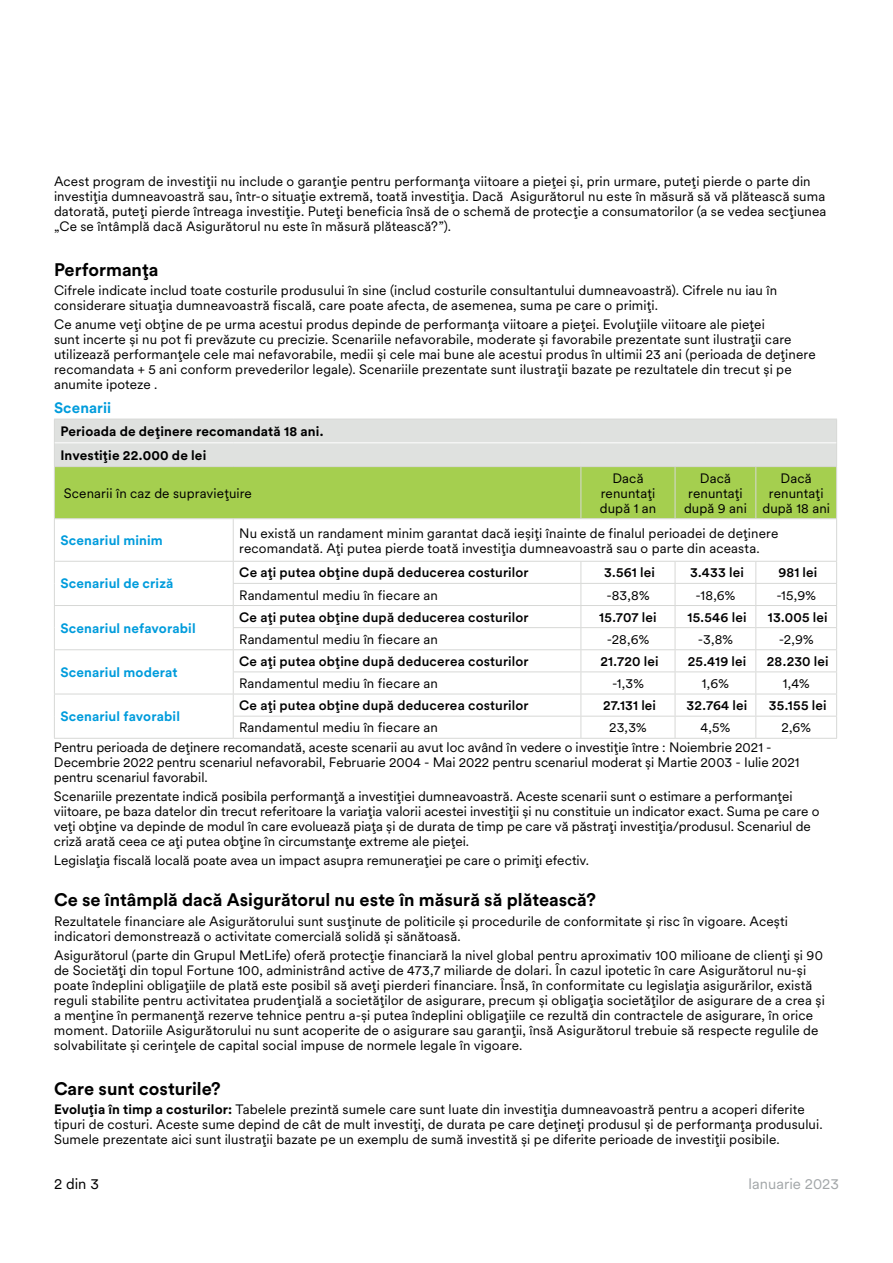
<style>
.page{position:relative;width:893px;height:1263px;background:#fff}
.page>*{position:absolute;margin:0;border:0;box-sizing:border-box;transform-origin:0 0}
.t1{font:700 18px "Met Life Circular";color:#000}
.t2{font:15px "Met Life Circular";color:#a3a7a9}
.t3{font:700 15px "Met Life Circular";letter-spacing:.005em;color:#009cdc}
.t4{font:15px "Met Life Circular";color:#000}
.t5{font:13.5px/15px "Met Life Circular";letter-spacing:.005em;color:#000}
.t6{font:500 13.5px "Met Life Circular";letter-spacing:.01em;color:#000}
.t7{font:700 13.5px "Met Life Circular";letter-spacing:.01em;color:#009cdc}
.t8{font:700 13.5px/23.7px "Met Life Circular";letter-spacing:.01em;color:#000}
.s1{font-weight:700}
</style>
<div class="page">
<svg style="left:54px;top:419px;width:783px;height:319px"></svg>
<hr style="left:54px;top:738px;width:179px;height:1px;background:#d7d8d6">
<hr style="left:233px;top:738px;width:348px;height:1px;background:#d7d8d6">
<hr style="left:581px;top:738px;width:94px;height:1px;background:#d7d8d6">
<hr style="left:675px;top:738px;width:81px;height:1px;background:#d7d8d6">
<hr style="left:756px;top:738px;width:81px;height:1px;background:#d7d8d6">
<hr style="left:55px;top:442px;width:178px;height:1px;background:#fff">
<hr style="left:233px;top:442px;width:348px;height:1px;background:#fff">
<hr style="left:581px;top:442px;width:94px;height:1px;background:#fff">
<hr style="left:675px;top:442px;width:81px;height:1px;background:#fff">
<hr style="left:756px;top:442px;width:80px;height:1px;background:#fff">
<p class="t5" style="left:54px;top:173px;width:774px">Acest program de investiții nu include o garanție pentru performanța viitoare a pieței și, prin urmare, puteți pierde o parte din investiția dumneavoastră sau, într-o situație extremă, toată investiția. Dacă Asigurătorul nu este în măsură să vă plătească suma datorată, puteți pierde întreaga investiție. Puteți beneficia însă de o schemă de protecție a consumatorilor (a se vedea secțiunea „Ce se întâmplă dacă Asigurătorul nu este în măsură plătească?”).</p>
<h1 class="t1" style="left:54px;top:257px;width:106px">Performanța</h1>
<p class="t5" style="left:54px;top:282px;width:725px">Cifrele indicate includ toate costurile produsului în sine (includ costurile consultantului dumneavoastră). Cifrele nu iau în considerare situația dumneavoastră fiscală, care poate afecta, de asemenea, suma pe care o primiți.</p>
<p class="t5" style="left:54px;top:316px;width:763px">Ce anume veți obține de pe urma acestui produs depinde de performanța viitoare a pieței. Evoluțiile viitoare ale pieței<br>sunt incerte și nu pot fi prevăzute cu precizie. Scenariile nefavorabile, moderate și favorabile prezentate sunt ilustrații care utilizează performanțele cele mai nefavorabile, medii și cele mai bune ale acestui produs în ultimii 23 ani (perioada de deținere recomandata + 5 ani conform prevederilor legale). Scenariile prezentate sunt ilustraţii bazate pe rezultatele din trecut și pe anumite ipoteze .</p>
<p class="t3" style="left:54px;top:397px;width:59px">Scenarii</p>
<p class="t8" style="left:60px;top:419px;width:264px">Perioada de deținere recomandată 18 ani.<br>Investiție 22.000 de lei</p>
<p class="t5" style="left:64px;top:485px;width:190px">Scenarii în caz de supraviețuire</p>
<p class="t5" style="left:600px;top:470px;width:58px;text-align:center">Dacă renuntați după 1 an</p>
<p class="t5" style="left:684px;top:470px;width:64px;text-align:center">Dacă renuntați după 9 ani</p>
<p class="t5" style="left:762px;top:470px;width:69px;text-align:center">Dacă renuntați după 18 ani</p>
<p class="t7" style="left:60px;top:531px;width:104px">Scenariul minim</p>
<p class="t5" style="left:239px;top:525px;width:541px">Nu există un randament minim garantat dacă ieșiți înainte de finalul perioadei de deținere recomandată. Ați putea pierde toată investiția dumneavoastră sau o parte din aceasta.</p>
<p class="t7" style="left:60px;top:574px;width:115px">Scenariul de criză</p>
<p class="t6" style="left:239px;top:563px;width:291px">Ce ați putea obține după deducerea costurilor</p>
<p class="t6" style="left:604px;top:563px;width:52px">3.561 lei</p>
<p class="t6" style="left:690px;top:563px;width:56px">3.433 lei</p>
<p class="t6" style="left:778px;top:563px;width:41px">981 lei</p>
<p class="t5" style="left:239px;top:587px;width:200px">Randamentul mediu în fiecare an</p>
<p class="t5" style="left:606px;top:587px;width:45px">-83,8%</p>
<p class="t5" style="left:696px;top:587px;width:41px">-18,6%</p>
<p class="t5" style="left:776px;top:587px;width:41px">-15,9%</p>
<p class="t7" style="left:60px;top:619px;width:137px">Scenariul nefavorabil</p>
<p class="t7" style="left:60px;top:663px;width:119px">Scenariul moderat</p>
<p class="t6" style="left:239px;top:608px;width:291px">Ce ați putea obține după deducerea costurilor</p>
<p class="t6" style="left:599px;top:608px;width:59px">15.707 lei</p>
<p class="t6" style="left:687px;top:608px;width:61px">15.546 lei</p>
<p class="t6" style="left:768px;top:608px;width:61px">13.005 lei</p>
<p class="t5" style="left:239px;top:631px;width:200px">Randamentul mediu în fiecare an</p>
<p class="t5" style="left:607px;top:631px;width:44px">-28,6%</p>
<p class="t5" style="left:698px;top:631px;width:37px">-3,8%</p>
<p class="t5" style="left:779px;top:631px;width:36px">-2,9%</p>
<p class="t6" style="left:239px;top:652px;width:291px">Ce ați putea obține după deducerea costurilor</p>
<p class="t6" style="left:600px;top:652px;width:60px">21.720 lei</p>
<p class="t6" style="left:688px;top:652px;width:60px">25.419 lei</p>
<p class="t6" style="left:767px;top:652px;width:63px">28.230 lei</p>
<p class="t5" style="left:239px;top:675px;width:200px">Randamentul mediu în fiecare an</p>
<p class="t5" style="left:612px;top:675px;width:33px">-1,3%</p>
<p class="t5" style="left:702px;top:675px;width:28px">1,6%</p>
<p class="t5" style="left:783px;top:675px;width:28px">1,4%</p>
<p class="t6" style="left:239px;top:696px;width:291px">Ce ați putea obține după deducerea costurilor</p>
<p class="t6" style="left:603px;top:696px;width:55px">27.131 lei</p>
<p class="t6" style="left:687px;top:696px;width:62px">32.764 lei</p>
<p class="t6" style="left:769px;top:696px;width:59px">35.155 lei</p>
<p class="t5" style="left:239px;top:719px;width:200px">Randamentul mediu în fiecare an</p>
<p class="t5" style="left:609px;top:719px;width:39px">23,3%</p>
<p class="t5" style="left:700px;top:719px;width:31px">4,5%</p>
<p class="t5" style="left:781px;top:719px;width:31px">2,6%</p>
<p class="t5" style="left:54px;top:739px;width:747px">Pentru perioada de deținere recomandată, aceste scenarii au avut loc având în vedere o investiţie între : Noiembrie 2021 -<br>Decembrie 2022 pentru scenariul nefavorabil, Februarie 2004 - Mai 2022 pentru scenariul moderat și Martie 2003 - Iulie 2021 pentru scenariul favorabil.</p>
<p class="t5" style="left:54px;top:788px;width:767px">Scenariile prezentate indică posibila performanță a investiției dumneavoastră. Aceste scenarii sunt o estimare a performanței viitoare, pe baza datelor din trecut referitoare la variația valorii acestei investiții și nu constituie un indicator exact. Suma pe care o veți obține va depinde de modul în care evoluează piața și de durata de timp pe care vă păstrați investiția/produsul. Scenariul de criză arată ceea ce ați putea obține în circumstanțe extreme ale pieței.</p>
<p class="t5" style="left:54px;top:853px;width:537px">Legislația fiscală locală poate avea un impact asupra remunerației pe care o primiți efectiv.</p>
<h1 class="t1" style="left:54px;top:887px;width:543px">Ce se întâmplă dacă Asigurătorul nu este în măsură să plătească?</h1>
<p class="t5" style="left:54px;top:913px;width:736px">Rezultatele financiare ale Asigurătorului sunt susținute de politicile și procedurile de conformitate și risc în vigoare. Acești indicatori demonstrează o activitate comercială solidă și sănătoasă.</p>
<p class="t5" style="left:54px;top:947px;width:772px">Asigurătorul (parte din Grupul MetLife) oferă protecție financiară la nivel global pentru aproximativ 100 milioane de clienți și 90 de Societăți din topul Fortune 100, administrând active de 473,7 miliarde de dolari. În cazul ipotetic în care Asigurătorul nu-și poate îndeplini obligațiile de plată este posibil să aveți pierderi financiare. Însă, în conformitate cu legislația asigurărilor, există reguli stabilite pentru activitatea prudențială a societăților de asigurare, precum și obligația societăților de asigurare de a crea și a menține în permanență rezerve tehnice pentru a-și putea îndeplini obligațiile ce rezultă din contractele de asigurare, în orice moment. Datoriile Asigurătorului nu sunt acoperite de o asigurare sau garanții, însă Asigurătorul trebuie să respecte regulile de solvabilitate și cerințele de capital social impuse de normele legale în vigoare.</p>
<h1 class="t1" style="left:54px;top:1076px;width:168px">Care sunt costurile?</h1>
<p class="t5" style="left:54px;top:1101px;width:770px"><span class="s1">Evoluția în timp a costurilor:</span> Tabelele prezintă sumele care sunt luate din investiţia dumneavoastră pentru a acoperi diferite tipuri de costuri. Aceste sume depind de cât de mult investiţi, de durata pe care deţineţi produsul și de performanţa produsului.<br>Sumele prezentate aici sunt ilustraţii bazate pe un exemplu de sumă investită și pe diferite perioade de investiţii posibile.</p>
<p class="t7" style="left:60px;top:707px;width:121px">Scenariul favorabil</p>
<p class="t4" style="left:54px;top:1174px;width:46px">2 din 3</p>
<p class="t2" style="left:748px;top:1174px;width:92px">Ianuarie 2023</p>
</div>
